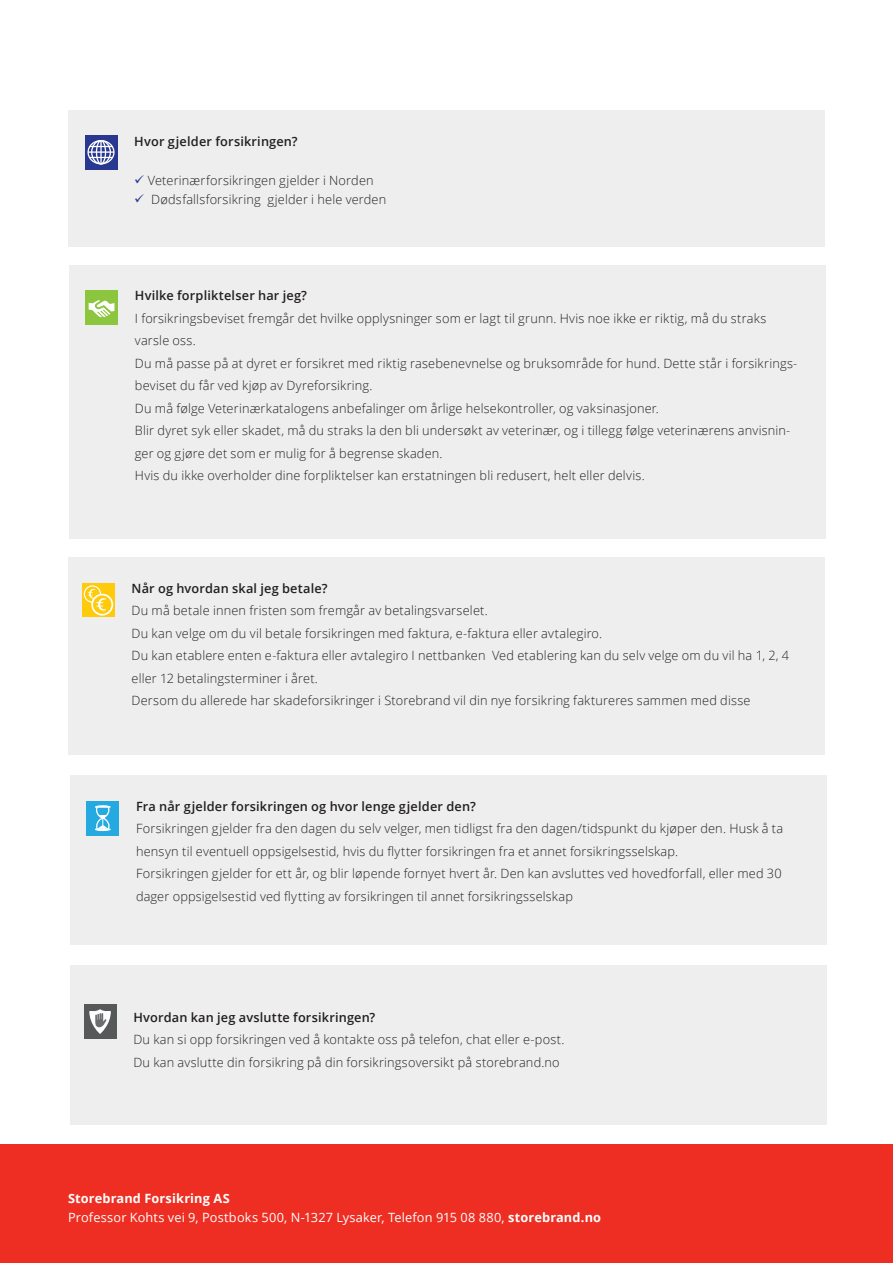
<style>
.page{position:relative;width:893px;height:1263px;background:#fff}
.page>*{position:absolute;margin:0;border:0;box-sizing:border-box;transform-origin:0 0}
.Brødtekst_8_5_13{font:300 12.75px/22.5px "Open Sans";letter-spacing:.015em;color:#231f20}
.Brødtekst_8_5_13-2{font:600 12.75px "Open Sans";letter-spacing:.015em;color:#231f20}
.Avsender_8_5_13_bold{font:12.75px "Open Sans";letter-spacing:.015em;color:#fff}
.Avsender_8_5_13_bold-2{font:700 12.75px "Open Sans";letter-spacing:.01em;color:#fff}
.s1{font-weight:700}
</style>
<div class="page">
<div style="left:0;top:1144px;width:893px;height:119px;background:#ee2e22"></div>
<div style="left:68px;top:111px;width:757px;height:136px;background:#eeeeef"></div>
<svg style="left:85px;top:136px;width:32px;height:34px"></svg>
<div style="left:87px;top:140px;width:28px;height:24px;border:1px solid #fff;border-radius:50%"></div>
<div style="left:91px;top:140px;width:20px;height:24px;border:1px solid #fff;border-radius:50%"></div>
<div style="left:96px;top:140px;width:10px;height:24px;border:1px solid #fff;border-radius:50%"></div>
<hr style="left:100px;top:141px;width:2px;height:23px;background:#fff">
<svg style="left:90px;top:146px;width:23px;height:1px"></svg>
<svg style="left:90px;top:157px;width:23px;height:1px"></svg>
<hr style="left:88px;top:151px;width:26px;height:2px;background:#fff">
<div style="left:69px;top:265px;width:757px;height:273px;background:#eeeeef"></div>
<div style="left:85px;top:291px;width:33px;height:34px;background:#8bc63e"></div>
<svg style="left:89px;top:300px;width:26px;height:18px"></svg>
<div style="left:68px;top:558px;width:757px;height:197px;background:#eeeeef"></div>
<div style="left:82px;top:583px;width:33px;height:34px;background:#feca0a"></div>
<div style="left:84px;top:585px;width:17px;height:18px;border:1px solid #fff;border-radius:50%"></div>
<svg style="left:92px;top:595px;width:20px;height:20px"></svg>
<div style="left:91px;top:594px;width:22px;height:22px;border:2px solid #fff;border-radius:50%"></div>
<svg style="left:87px;top:588px;width:20px;height:24px"></svg>
<div style="left:70px;top:776px;width:757px;height:169px;background:#eeeeef"></div>
<div style="left:87px;top:801px;width:32px;height:34px;background:#24aae1"></div>
<svg style="left:95px;top:805px;width:16px;height:26px"></svg>
<div style="left:70px;top:965px;width:756px;height:160px;background:#eeeeef"></div>
<div style="left:84px;top:1004px;width:32px;height:34px;background:#57585a"></div>
<svg style="left:89px;top:1009px;width:22px;height:25px"></svg>
<p class="Brødtekst_8_5_13-2" style="left:134px;top:132px;width:165px">Hvor gjelder forsikringen?</p>
<p class="Brødtekst_8_5_13" style="left:148px;top:169px;width:227px">Veterinærforsikringen gjelder i Norden</p>
<p class="Brødtekst_8_5_13" style="left:151px;top:188px;width:237px">Dødsfallsforsikring gjelder i hele verden</p>
<p class="Brødtekst_8_5_13-2" style="left:135px;top:287px;width:173px">Hvilke forpliktelser har jeg?</p>
<p class="Brødtekst_8_5_13" style="left:135px;top:307px;width:633px">I forsikringsbeviset fremgår det hvilke opplysninger som er lagt til grunn. Hvis noe ikke er riktig, må du straks varsle oss.</p>
<p class="Brødtekst_8_5_13" style="left:135px;top:352px;width:664px">Du må passe på at dyret er forsikret med riktig rasebenevnelse og bruksområde for hund. Dette står i forsikrings&shy;beviset du får ved kjøp av Dyreforsikring.</p>
<p class="Brødtekst_8_5_13" style="left:135px;top:397px;width:526px">Du må følge Veterinærkatalogens anbefalinger om årlige helsekontroller, og vaksinasjoner.</p>
<p class="Brødtekst_8_5_13" style="left:135px;top:419px;width:657px">Blir dyret syk eller skadet, må du straks la den bli undersøkt av veterinær, og i tillegg følge veterinærens anvisnin&shy;ger og gjøre det som er mulig for å begrense skaden.</p>
<p class="Brødtekst_8_5_13" style="left:135px;top:464px;width:511px">Hvis du ikke overholder dine forpliktelser kan erstatningen bli redusert, helt eller delvis.</p>
<p class="Brødtekst_8_5_13-2" style="left:132px;top:579px;width:197px">Når og hvordan skal jeg betale?</p>
<p class="Brødtekst_8_5_13" style="left:132px;top:599px;width:358px">Du må betale innen fristen som fremgår av betalingsvarselet.</p>
<p class="Brødtekst_8_5_13" style="left:132px;top:622px;width:472px">Du kan velge om du vil betale forsikringen med faktura, e-faktura eller avtalegiro.</p>
<p class="Brødtekst_8_5_13" style="left:132px;top:644px;width:659px">Du kan etablere enten e-faktura eller avtalegiro I nettbanken Ved etablering kan du selv velge om du vil ha 1, 2, 4 eller 12 betalingsterminer i året.</p>
<p class="Brødtekst_8_5_13" style="left:132px;top:689px;width:620px">Dersom du allerede har skadeforsikringer i Storebrand vil din nye forsikring faktureres sammen med disse</p>
<p class="Brødtekst_8_5_13-2" style="left:136px;top:797px;width:341px">Fra når gjelder forsikringen og hvor lenge gjelder den?</p>
<p class="Brødtekst_8_5_13" style="left:136px;top:817px;width:649px">Forsikringen gjelder fra den dagen du selv velger, men tidligst fra den dagen/tidspunkt du kjøper den. Husk å ta hensyn til eventuell oppsigelsestid, hvis du flytter forsikringen fra et annet forsikringsselskap.</p>
<p class="Brødtekst_8_5_13" style="left:136px;top:862px;width:647px">Forsikringen gjelder for ett år, og blir løpende fornyet hvert år. Den kan avsluttes ved hovedforfall, eller med 30 dager oppsigelsestid ved flytting av forsikringen til annet forsikringsselskap</p>
<p class="Brødtekst_8_5_13-2" style="left:133px;top:1008px;width:244px">Hvordan kan jeg avslutte forsikringen?</p>
<p class="Brødtekst_8_5_13" style="left:133px;top:1028px;width:433px">Du kan si opp forsikringen ved å kontakte oss på telefon, chat eller e-post.</p>
<p class="Brødtekst_8_5_13" style="left:133px;top:1050px;width:428px">Du kan avslutte din forsikring på din forsikringsoversikt på storebrand.no</p>
<p class="Avsender_8_5_13_bold-2" style="left:68px;top:1189px;width:163px">Storebrand Forsikring AS</p>
<p class="Avsender_8_5_13_bold" style="left:68px;top:1209px;width:535px">Professor Kohts vei 9, Postboks 500, N-1327 Lysaker, Telefon 915 08 880, <span class="s1">storebrand.no</span></p>
</div>
